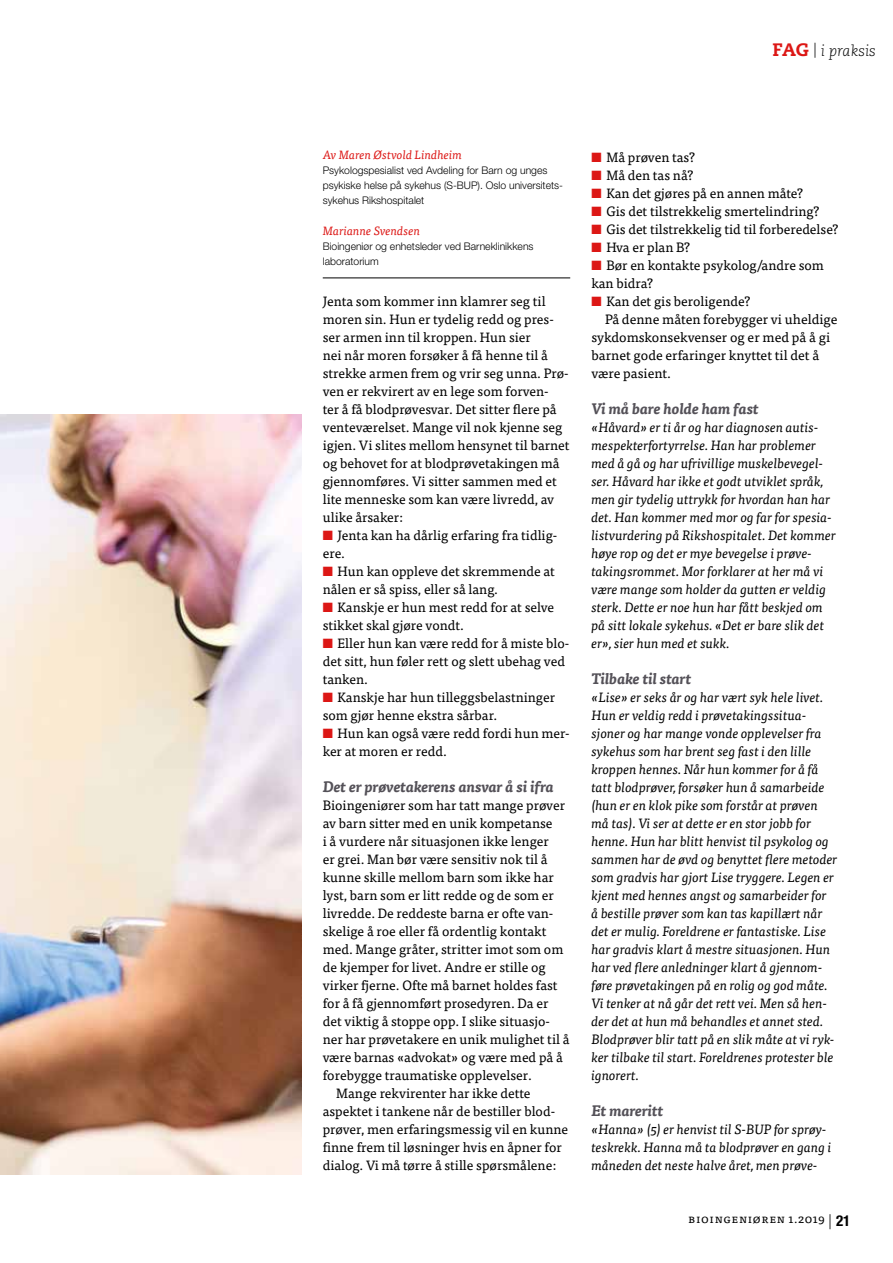
<style>
.page{position:relative;width:893px;height:1263px;background:#fff}
.page>*{position:absolute;margin:0;border:0;box-sizing:border-box;transform-origin:0 0}
.t1{font:italic 700 15px "Tisa Pro";color:#545158}
.t2{font:italic 300 15px "Caecilia LT Std";color:#000}
.t3{font:13.5px/18px "Tisa Pro";color:#000}
.t4{font:italic 13.5px/18px "Tisa Pro";color:#000}
.t5{font:italic 12px "Tisa Pro";color:#dc1715}
.t6{font:12px "Tisa Pro";letter-spacing:.05em;color:#000}
.t7{font:300 10.5px/15px "Helvetica Neue LT Pro";color:#000}
.s1{font-weight:800;font-style:normal;font-size:18px;color:#dc1715}
.s2{color:#dc1715}
.s3{font-family:"Helvetica Neue LT Pro";font-weight:300;font-size:15px}
.s4{font-family:"Helvetica Neue LT Pro";font-weight:700;font-stretch:condensed;font-size:15px}
</style>
<div class="page">
<hr style="left:323px;top:277px;width:247px;height:1px;background:#000">
<img style="left:0;top:415px;width:301px;height:760px">
<p class="t2" style="left:772px;top:43px;width:105px"><span class="s1">FAG</span> | i praksis</p>
<p class="t5" style="left:323px;top:146px;width:141px">Av Maren Østvold Lindheim</p>
<p class="t7" style="left:323px;top:163px;width:242px">Psykologspesialist ved Avdeling for Barn og unges psykiske helse på sykehus (S-BUP). Oslo universitets&shy;sykehus Rikshospitalet</p>
<p class="t5" style="left:323px;top:222px;width:99px">Marianne Svendsen</p>
<p class="t7" style="left:323px;top:238px;width:212px">Bioingeniør og enhetsleder ved Barneklinikkens laboratorium</p>
<p class="t3" style="left:323px;top:291px;width:248px">Jenta som kommer inn klamrer seg til moren sin. Hun er tydelig redd og pres&shy;ser armen inn til kroppen. Hun sier<br>nei når moren forsøker å få henne til å strekke armen frem og vrir seg unna. Prø&shy;ven er rekvirert av en lege som forven-<br>ter å få blodprøvesvar. Det sitter flere på venteværelset. Mange vil nok kjenne seg igjen. Vi slites mellom hensynet til barnet og behovet for at blodprøvetakingen må gjennomføres. Vi sitter sammen med et lite menneske som kan være livredd, av ulike årsaker:</p>
<p class="t3" style="left:323px;top:525px;width:236px"><span class="s2">■</span> Jenta kan ha dårlig erfaring fra tidlig&shy;ere.</p>
<p class="t3" style="left:323px;top:561px;width:234px"><span class="s2">■</span> Hun kan oppleve det skremmende at nålen er så spiss, eller så lang.</p>
<p class="t3" style="left:323px;top:597px;width:233px"><span class="s2">■</span> Kanskje er hun mest redd for at selve stikket skal gjøre vondt.</p>
<p class="t3" style="left:323px;top:633px;width:248px"><span class="s2">■</span> Eller hun kan være redd for å miste blo&shy;det sitt, hun føler rett og slett ubehag ved tanken.</p>
<p class="t3" style="left:323px;top:687px;width:234px"><span class="s2">■</span> Kanskje har hun tilleggsbelastninger som gjør henne ekstra sårbar.</p>
<p class="t3" style="left:323px;top:723px;width:249px"><span class="s2">■</span> Hun kan også være redd fordi hun mer&shy;ker at moren er redd.</p>
<p class="t1" style="left:323px;top:775px;width:233px">Det er prøvetakerens ansvar å si ifra</p>
<p class="t3" style="left:323px;top:795px;width:244px">Bioingeniører som har tatt mange prøver</p>
<p class="t3" style="left:323px;top:813px;width:231px">av barn sitter med en unik kompetanse</p>
<p class="t3" style="left:323px;top:831px;width:228px">i å vurdere når situasjonen ikke lenger</p>
<p class="t3" style="left:323px;top:849px;width:226px">er grei. Man bør være sensitiv nok til å</p>
<p class="t3" style="left:323px;top:867px;width:233px">kunne skille mellom barn som ikke har</p>
<p class="t3" style="left:323px;top:885px;width:233px">lyst, barn som er litt redde og de som er</p>
<p class="t3" style="left:323px;top:903px;width:232px">livredde. De reddeste barna er ofte van-</p>
<p class="t3" style="left:323px;top:921px;width:225px">skelige å roe eller få ordentlig kontakt</p>
<p class="t3" style="left:323px;top:939px;width:242px">med. Mange gråter, stritter imot som om</p>
<p class="t3" style="left:323px;top:957px;width:225px">de kjemper for livet. Andre er stille og</p>
<p class="t3" style="left:323px;top:975px;width:236px">virker fjerne. Ofte må barnet holdes fast</p>
<p class="t3" style="left:323px;top:993px;width:227px">for å få gjennomført prosedyren. Da er</p>
<p class="t3" style="left:323px;top:1011px;width:229px">det viktig å stoppe opp. I slike situasjo-</p>
<p class="t3" style="left:323px;top:1029px;width:248px">ner har prøvetakere en unik mulighet til å</p>
<p class="t3" style="left:323px;top:1047px;width:242px">være barnas «advokat» og være med på å</p>
<p class="t3" style="left:323px;top:1065px;width:211px">forebygge traumatiske opplevelser.</p>
<p class="t3" style="left:336px;top:1083px;width:196px">Mange rekvirenter har ikke dette</p>
<p class="t3" style="left:323px;top:1101px;width:234px">aspektet i tankene når de bestiller blod-</p>
<p class="t3" style="left:323px;top:1119px;width:247px">prøver, men erfaringsmessig vil en kunne</p>
<p class="t3" style="left:323px;top:1137px;width:241px">finne frem til løsninger hvis en åpner for</p>
<p class="t3" style="left:323px;top:1155px;width:235px">dialog. Vi må tørre å stille spørsmålene:</p>
<p class="t3" style="left:591px;top:147px;width:105px"><span class="s2">■</span> Må prøven tas?</p>
<p class="t3" style="left:591px;top:165px;width:104px"><span class="s2">■</span> Må den tas nå?</p>
<p class="t3" style="left:591px;top:183px;width:213px"><span class="s2">■</span> Kan det gjøres på en annen måte?</p>
<p class="t3" style="left:591px;top:201px;width:230px"><span class="s2">■</span> Gis det tilstrekkelig smertelindring?</p>
<p class="t3" style="left:591px;top:219px;width:249px"><span class="s2">■</span> Gis det tilstrekkelig tid til forberedelse?</p>
<p class="t3" style="left:591px;top:237px;width:100px"><span class="s2">■</span> Hva er plan B?</p>
<p class="t3" style="left:591px;top:255px;width:234px"><span class="s2">■</span> Bør en kontakte psykolog/andre som kan bidra?</p>
<p class="t3" style="left:591px;top:291px;width:161px"><span class="s2">■</span> Kan det gis beroligende?</p>
<p class="t3" style="left:605px;top:309px;width:234px">På denne måten forebygger vi uheldige</p>
<p class="t3" style="left:591px;top:327px;width:240px">sykdomskonsekvenser og er med på å gi</p>
<p class="t3" style="left:591px;top:345px;width:229px">barnet gode erfaringer knyttet til det å</p>
<p class="t3" style="left:591px;top:363px;width:81px">være pasient.</p>
<p class="t1" style="left:591px;top:397px;width:169px">Vi må bare holde ham fast</p>
<p class="t4" style="left:591px;top:418px;width:246px">«Håvard» er ti år og har diagnosen autis&shy;mespekterfortyrrelse. Han har problemer med å gå og har ufrivillige muskelbevegel&shy;ser. Håvard har ikke et godt utviklet språk, men gir tydelig uttrykk for hvordan han har det. Han kommer med mor og far for spesia&shy;listvurdering på Rikshospitalet. Det kommer høye rop og det er mye bevegelse i prøve&shy;takingsrommet. Mor forklarer at her må vi være mange som holder da gutten er veldig sterk. Dette er noe hun har fått beskjed om på sitt lokale sykehus. «Det er bare slik det er», sier hun med et sukk.</p>
<p class="t1" style="left:591px;top:667px;width:102px">Tilbake til start</p>
<p class="t4" style="left:591px;top:688px;width:247px">«Lise» er seks år og har vært syk hele livet.<br>Hun er veldig redd i prøvetakingssitua&shy;sjoner og har mange vonde opplevelser fra sykehus som har brent seg fast i den lille kroppen hennes. Når hun kommer for å få tatt blodprøver, forsøker hun å samarbeide (hun er en klok pike som forstår at prøven må tas). Vi ser at dette er en stor jobb for henne. Hun har blitt henvist til psykolog og sammen har de øvd og benyttet flere metoder som gradvis har gjort Lise tryggere. Legen er kjent med hennes angst og samarbeider for<br>å bestille prøver som kan tas kapillært når det er mulig. Foreldrene er fantastiske. Lise har gradvis klart å mestre situasjonen. Hun har ved flere anledninger klart å gjennom&shy;føre prøvetakingen på en rolig og god måte.<br>Vi tenker at nå går det rett vei. Men så hen&shy;der det at hun må behandles et annet sted.<br>Blodprøver blir tatt på en slik måte at vi ryk&shy;ker tilbake til start. Foreldrenes protester ble ignorert.</p>
<p class="t1" style="left:591px;top:1099px;width:74px">Et mareritt</p>
<p class="t4" style="left:591px;top:1120px;width:242px">«Hanna» (5) er henvist til S-BUP for sprøy&shy;teskrekk. Hanna må ta blodprøver en gang i måneden det neste halve året, men prøve-</p>
<p class="t6" style="left:688px;top:1209px;width:164px">Bioingeniøren 1.2019 <span class="s3">|</span> <span class="s4">21</span></p>
</div>
